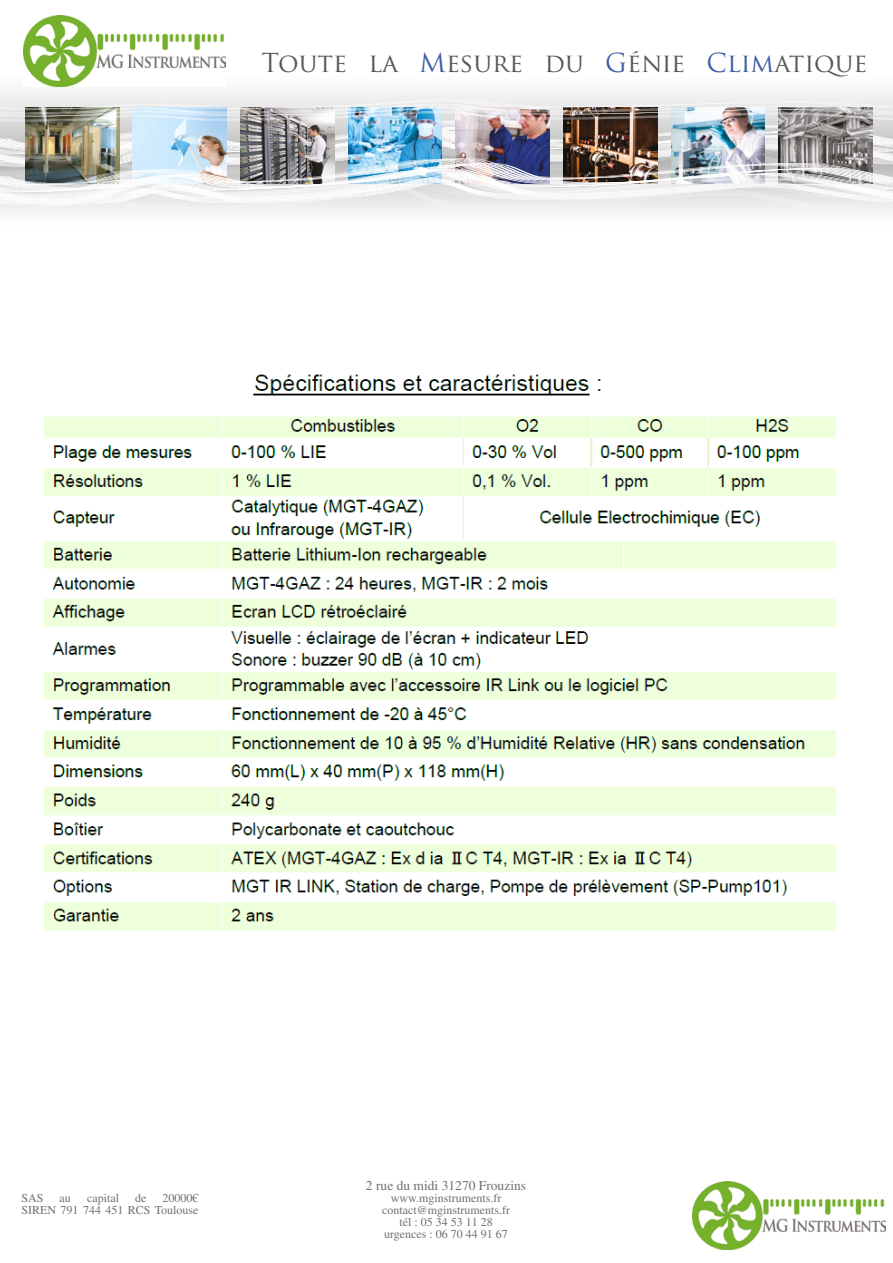
<style>
.page{position:relative;width:893px;height:1263px;background:#fff}
.page>*{position:absolute;margin:0;border:0;box-sizing:border-box;transform-origin:0 0}
.t1{font:25.5px "Trajan Pro";color:#575756}
.t2{font:13.5px "Times";color:#71706f}
.t3{font:12px/12px "Times";color:#71706f;text-align:center}
.s1{color:#3e5ca6}
.s2{font-family:"Palatino Linotype"}
</style>
<div class="page">
<div style="left:0;top:71px;width:893px;height:157px;background:#f7f7f7"></div>
<img style="left:0;top:100px;width:893px;height:106px">
<img style="left:23px;top:15px;width:203px;height:71px">
<img style="left:692px;top:1181px;width:193px;height:68px">
<img style="left:44px;top:374px;width:792px;height:557px">
<h1 class="t1" style="left:261px;top:47px;width:608px">Toute la <span class="s1">M</span>esure du <span class="s1">G</span>énie <span class="s1">Clim</span>atique</h1>
<p class="t3" style="left:21px;top:1191px;width:179px;text-align:right">20000<span class="s2">€<br></span>SIREN 791 744 451 RCS Toulouse</p>
<p class="t3" style="left:21px;top:1191px;width:24px">SAS</p>
<p class="t3" style="left:60px;top:1191px;width:13px">au</p>
<p class="t3" style="left:87px;top:1191px;width:33px">capital</p>
<p class="t3" style="left:135px;top:1191px;width:13px">de</p>
<p class="t2" style="left:366px;top:1178px;width:162px">2 rue du midi 31270 Frouzins</p>
<p class="t3" style="left:382px;top:1192px;width:130px">www.mginstruments.fr contact@mginstruments.fr tél : 05 34 53 11 28 urgences : 06 70 44 91 67</p>
</div>
